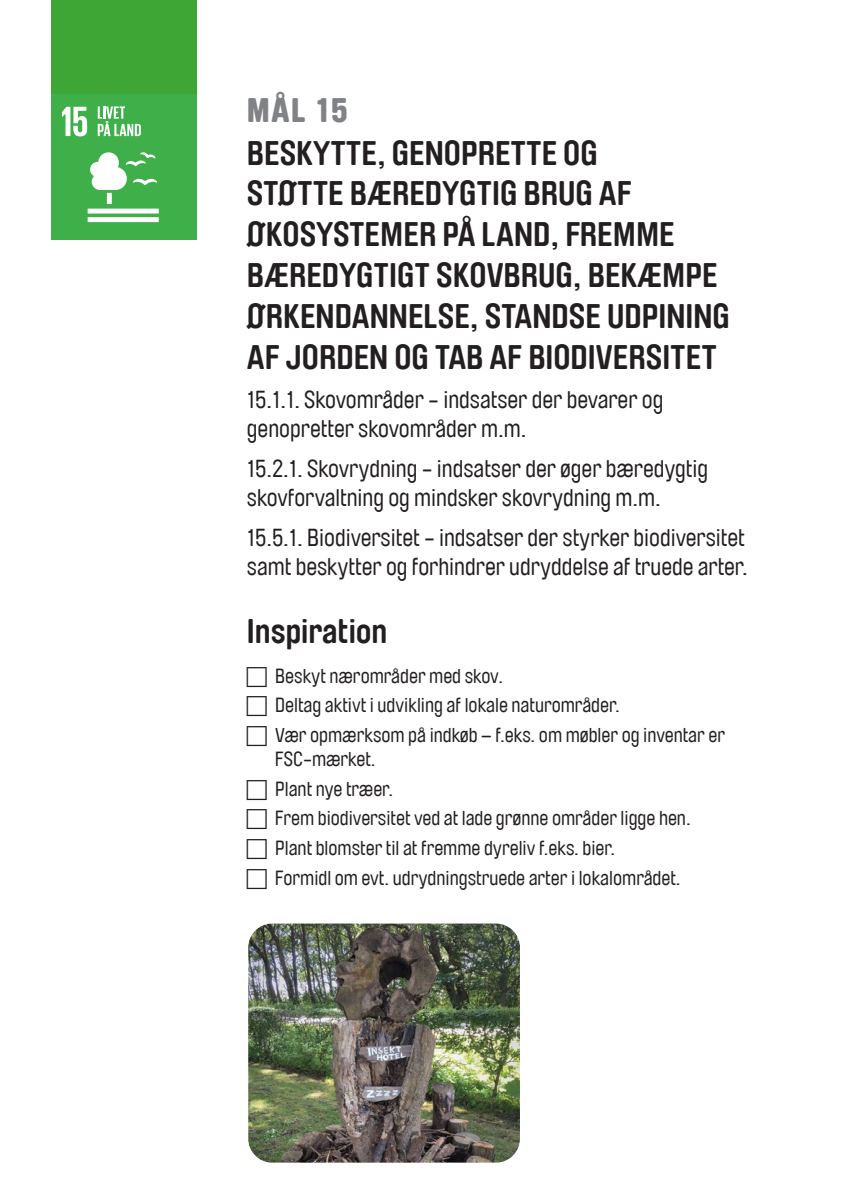
<style>
.page{position:relative;width:842px;height:1191px;background:#fff}
.page>*{position:absolute;margin:0;border:0;box-sizing:border-box;transform-origin:0 0}
.t1{font:700 34px/40.8px "Brauer Neue";color:#231f20}
.t2{font:900 34px "Brauer Neue";color:#808285}
.t3{font:24px/28.8px "Brauer Neue";color:#231f20}
.t4{font:20px/24px "Brauer Neue";color:#231f20}
</style>
<div class="page">
<div style="left:51px;top:0;width:146px;height:240px;background:#3ea635"></div>
<div style="left:51px;top:95px;width:146px;height:145px;background:#3eaf49"></div>
<svg style="left:62px;top:107px;width:25px;height:29px"></svg>
<div style="left:107px;top:193px;width:5px;height:11px;background:#fff"></div>
<hr style="left:88px;top:209px;width:71px;height:4px;background:#fff">
<div style="left:88px;top:217px;width:71px;height:5px;background:#fff"></div>
<svg style="left:90px;top:152px;width:67px;height:38px"></svg>
<svg style="left:98px;top:106px;width:43px;height:30px"></svg>
<img style="left:248px;top:923px;width:272px;height:239px">
<p class="t2" style="left:247px;top:91px;width:102px">MÅL 15</p>
<p class="t1" style="left:247px;top:132px;width:484px">BESKYTTE, GENOPRETTE OG<br>STØTTE BÆREDYGTIG BRUG AF<br>ØKOSYSTEMER PÅ LAND, FREMME<br>BÆREDYGTIGT SKOVBRUG, BEKÆMPE<br>ØRKENDANNELSE, STANDSE UDPINING<br>AF JORDEN OG TAB AF BIODIVERSITET</p>
<p class="t3" style="left:247px;top:385px;width:418px">15.1.1. Skovområder - indsatser der bevarer og genopretter skovområder m.m.</p>
<p class="t3" style="left:247px;top:454px;width:463px">15.2.1. Skovrydning - indsatser der øger bæredygtig skovforvaltning og mindsker skovrydning m.m.</p>
<p class="t3" style="left:247px;top:523px;width:502px">15.5.1. Biodiversitet - indsatser der styrker biodiversitet samt beskytter og forhindrer udryddelse af truede arter.</p>
<p class="t1" style="left:247px;top:611px;width:142px">Inspiration</p>
<p class="t4" style="left:275px;top:664px;width:229px">Beskyt nærområder med skov.</p>
<p class="t4" style="left:275px;top:693px;width:346px">Deltag aktivt i udvikling af lokale naturområder.</p>
<p class="t4" style="left:275px;top:723px;width:451px">Vær opmærksom på indkøb – f.eks. om møbler og inventar er<br>FSC-mærket.</p>
<p class="t4" style="left:275px;top:777px;width:119px">Plant nye træer.</p>
<p class="t4" style="left:275px;top:806px;width:417px">Frem biodiversitet ved at lade grønne områder ligge hen.</p>
<p class="t4" style="left:275px;top:836px;width:342px">Plant blomster til at fremme dyreliv f.eks. bier.</p>
<p class="t4" style="left:275px;top:866px;width:407px">Formidl om evt. udrydningstruede arter i lokalområdet.</p>
</div>
